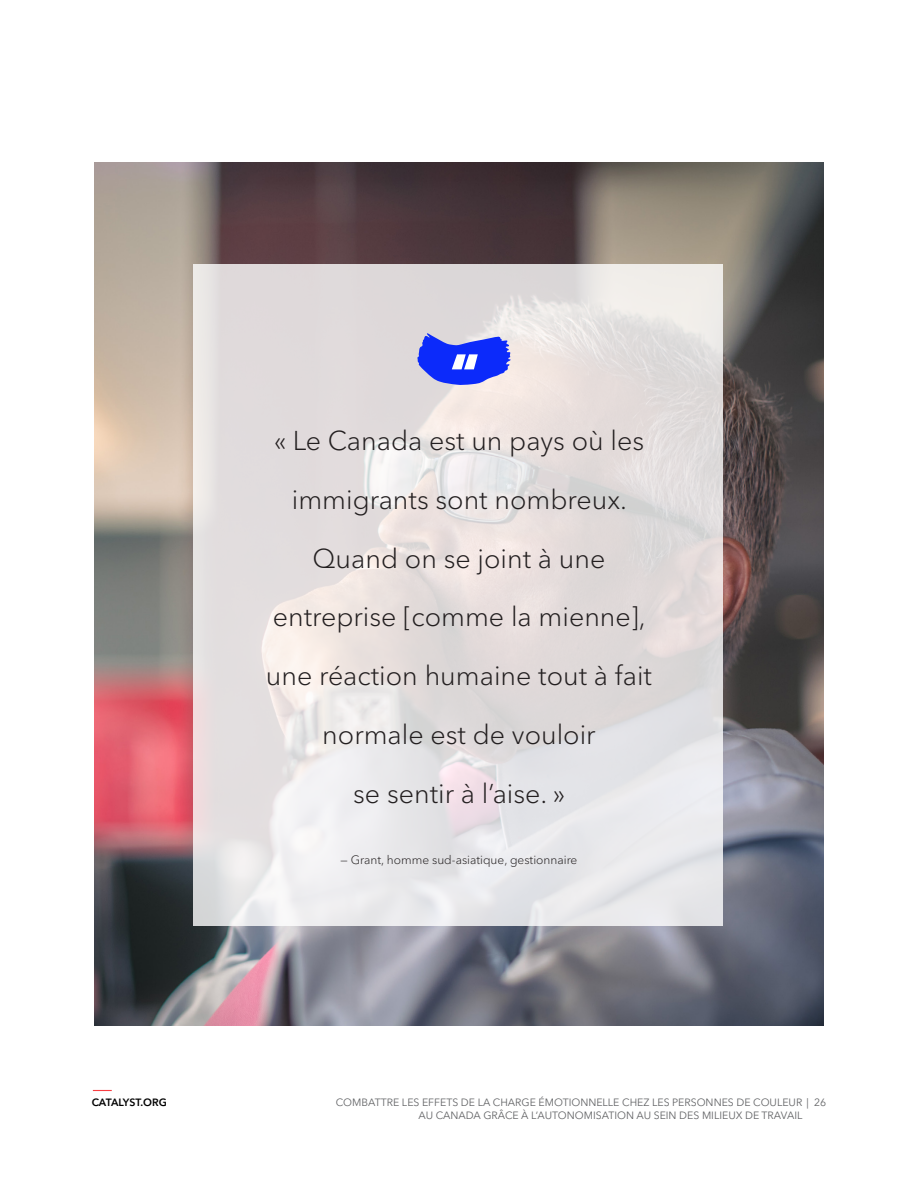
<style>
.page{position:relative;width:918px;height:1188px;background:#fff}
.page>*{position:absolute;margin:0;border:0;box-sizing:border-box;transform-origin:0 0}
.t1{font:800 53.25px "Avenir Next LT Pro";color:#fff}
.t2{font:300 27px/58.7px "Avenir Next LT Pro";color:#231f20;text-align:center}
.t3{font:300 12px "Avenir Next LT Pro";color:#231f20}
.t4{font:10.5px/12.6px "Avenir Next LT Pro";color:#636466}
.t5{font:600 10.5px "Avenir Next LT Pro";letter-spacing:-.01em;color:#000}
</style>
<div class="page">
<svg style="left:93px;top:1090px;width:19px;height:1px"></svg>
<img style="left:94px;top:162px;width:730px;height:863px">
<svg style="left:194px;top:265px;width:529px;height:661px;fill:#e3dfdf"></svg>
<svg style="left:417px;top:333px;width:94px;height:52px"></svg>
<h1 class="t1" style="left:450px;top:340px;width:32px">“</h1>
<p class="t2" style="left:266px;top:412px;width:388px">« Le Canada est un pays où les immigrants sont nombreux.<br>Quand on se joint à une entreprise [comme la mienne], une réaction humaine tout à fait normale est de vouloir<br>se sentir à l’aise. »</p>
<p class="t3" style="left:341px;top:852px;width:238px">— Grant, homme sud-asiatique, gestionnaire</p>
<p class="t5" style="left:92px;top:1096px;width:77px">CATALYST.ORG</p>
<p class="t4" style="left:419px;top:1096px;width:409px;text-indent:-83px">COMBATTRE LES EFFETS DE LA CHARGE ÉMOTIONNELLE CHEZ LES PERSONNES DE COULEUR | 26<br>AU CANADA GRÂCE À L’AUTONOMISATION AU SEIN DES MILIEUX DE TRAVAIL</p>
</div>
